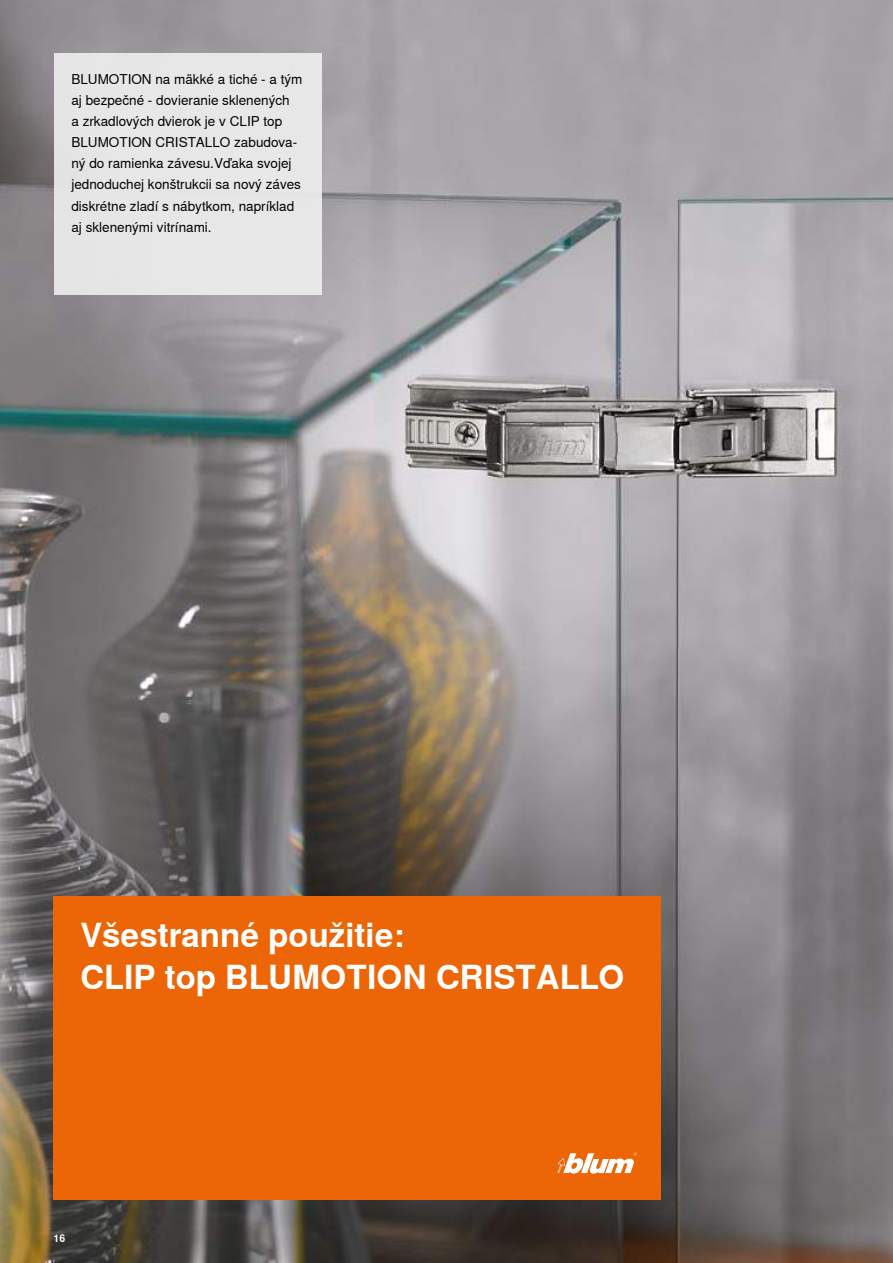
<style>
.page{position:relative;width:893px;height:1263px;background:#fff}
.page>*{position:absolute;margin:0;border:0;box-sizing:border-box;transform-origin:0 0}
.t1{font:700 33px/42px "Nimbus Sans Global";color:#fff}
.t2{font:13.5px/21px "Nimbus Sans Global";color:#000}
.t3{font:700 10.5px "Nimbus Sans Global";color:#fff}
</style>
<div class="page">
<img style="left:0;top:0;width:893px;height:1263px">
<div style="left:54px;top:896px;width:607px;height:304px;background:#ec6608"></div>
<svg style="left:557px;top:1152px;width:80px;height:21px"></svg>
<div style="left:54px;top:54px;width:267px;height:241px;background:#e7e7e7"></div>
<p class="t2" style="left:71px;top:69px;width:233px">BLUMOTION na mäkké a tiché - a tým aj bezpečné - dovieranie sklenených<br>a zrkadlových dvierok je v CLIP top BLUMOTION CRISTALLO zabudova&shy;ný do ramienka závesu.Vďaka svojej jednoduchej konštrukcii sa nový záves diskrétne zladí s nábytkom, napríklad aj sklenenými vitrínami.</p>
<h1 class="t1" style="left:80px;top:915px;width:546px">Všestranné použitie:<br>CLIP top BLUMOTION CRISTALLO</h1>
<p class="t3" style="left:54px;top:1232px;width:13px">16</p>
</div>
